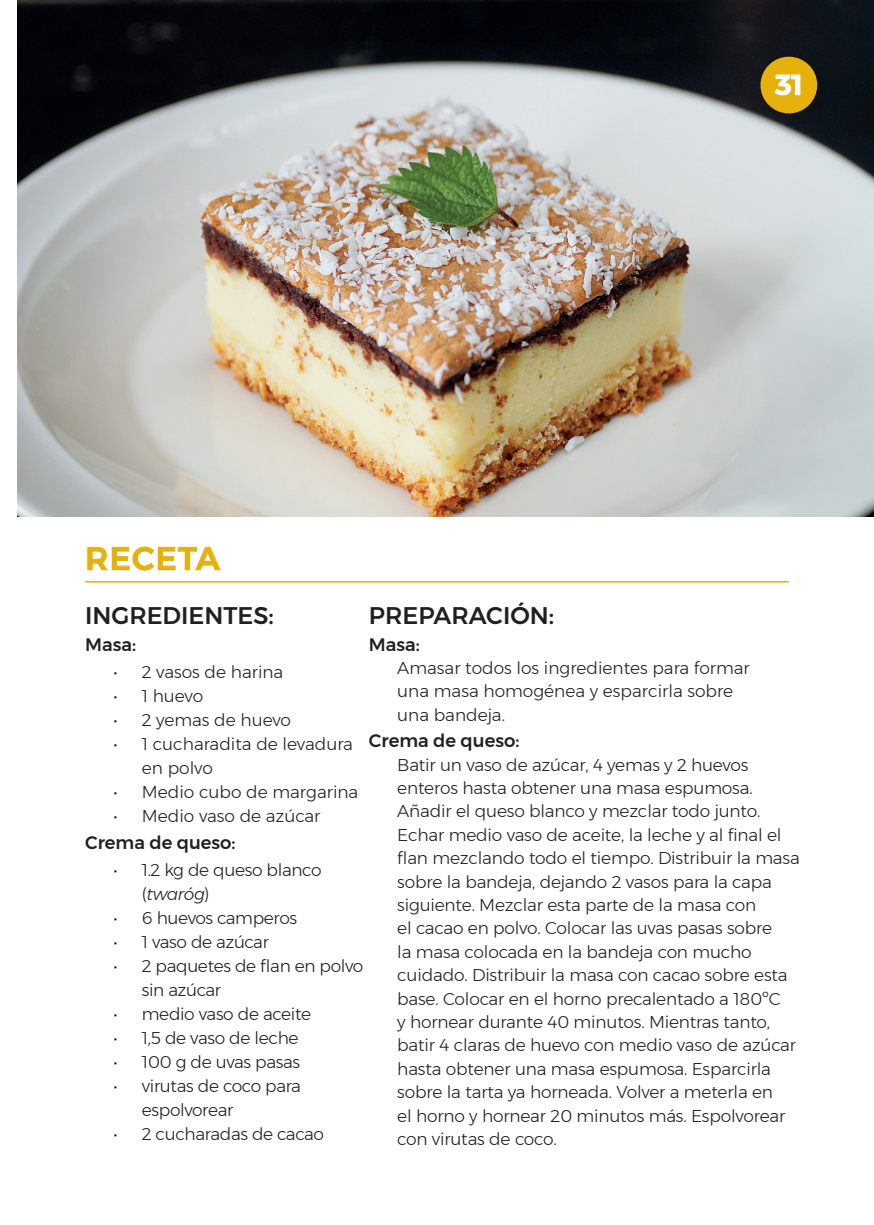
<style>
.page{position:relative;width:874px;height:1225px;background:#fff}
.page>*{position:absolute;margin:0;border:0;box-sizing:border-box;transform-origin:0 0}
.t1{font:500 32px "Montserrat";letter-spacing:.04em;color:#e6b00d}
.t2{font:600 28px "Montserrat";color:#fff}
.t3{font:500 24px "Montserrat";color:#231f20}
.t4{font:500 18px "Montserrat";color:#231f20}
.t5{font:300 17px/23.4px "Montserrat";letter-spacing:-.01em;color:#231f20}
.s1{font-style:italic}
</style>
<div class="page">
<img style="left:17px;top:0;width:856px;height:516px">
<hr style="left:85px;top:581px;width:703px;height:1px;background:#e6b00d">
<svg style="left:87px;top:546px;width:134px;height:25px"></svg>
<div style="left:760px;top:57px;width:56px;height:56px;background:#e6b00d;border-radius:50%"></div>
<svg style="left:774px;top:74px;width:26px;height:22px"></svg>
<h2 class="t2" style="left:774px;top:63px;width:29px">31</h2>
<h1 class="t1" style="left:85px;top:533px;width:136px">RECETA</h1>
<h3 class="t3" style="left:85px;top:597px;width:190px">INGREDIENTES:</h3>
<p class="t4" style="left:85px;top:631px;width:52px">Masa:</p>
<p class="t5" style="left:113px;top:660px;width:171px">• 2 vasos de harina</p>
<p class="t5" style="left:113px;top:684px;width:91px">• 1 huevo</p>
<p class="t5" style="left:113px;top:708px;width:179px">• 2 yemas de huevo</p>
<p class="t5" style="left:142px;top:732px;width:212px;line-height:24px;text-indent:-28px">• 1 cucharadita de levadura en polvo</p>
<p class="t5" style="left:113px;top:780px;width:246px">• Medio cubo de margarina</p>
<p class="t5" style="left:113px;top:804px;width:208px">• Medio vaso de azúcar</p>
<p class="t4" style="left:85px;top:828px;width:152px">Crema de queso:</p>
<p class="t5" style="left:142px;top:857px;width:181px;line-height:24px;text-indent:-28px">• 1.2 kg de queso blanco (<span class="s1">twaróg</span>)</p>
<p class="t5" style="left:113px;top:906px;width:185px">• 6 huevos camperos</p>
<p class="t5" style="left:113px;top:930px;width:157px">• 1 vaso de azúcar</p>
<p class="t5" style="left:142px;top:953px;width:223px;line-height:24px;text-indent:-28px">• 2 paquetes de flan en polvo sin azúcar</p>
<p class="t5" style="left:113px;top:1002px;width:199px">• medio vaso de aceite</p>
<p class="t5" style="left:113px;top:1026px;width:186px">• 1,5 de vaso de leche</p>
<p class="t5" style="left:113px;top:1050px;width:188px">• 100 g de uvas pasas</p>
<p class="t5" style="left:142px;top:1073px;width:160px;line-height:24px;text-indent:-28px">• virutas de coco para espolvorear</p>
<p class="t5" style="left:113px;top:1122px;width:212px">• 2 cucharadas de cacao</p>
<h3 class="t3" style="left:369px;top:597px;width:187px">PREPARACIÓN:</h3>
<p class="t4" style="left:369px;top:630px;width:52px">Masa:</p>
<p class="t5" style="left:397px;top:656px;width:354px">Amasar todos los ingredientes para formar una masa homogénea y esparcirla sobre una bandeja.</p>
<p class="t4" style="left:369px;top:726px;width:152px">Crema de queso:</p>
<p class="t5" style="left:397px;top:752px;width:404px">Batir un vaso de azúcar, 4 yemas y 2 huevos enteros hasta obtener una masa espumosa.<br>Añadir el queso blanco y mezclar todo junto.<br>Echar medio vaso de aceite, la leche y al final el flan mezclando todo el tiempo. Distribuir la masa sobre la bandeja, dejando 2 vasos para la capa siguiente. Mezclar esta parte de la masa con<br>el cacao en polvo. Colocar las uvas pasas sobre<br>la masa colocada en la bandeja con mucho cuidado. Distribuir la masa con cacao sobre esta base. Colocar en el horno precalentado a 180ºC<br>y hornear durante 40 minutos. Mientras tanto, batir 4 claras de huevo con medio vaso de azúcar hasta obtener una masa espumosa. Esparcirla sobre la tarta ya horneada. Volver a meterla en<br>el horno y hornear 20 minutos más. Espolvorear con virutas de coco.</p>
</div>
